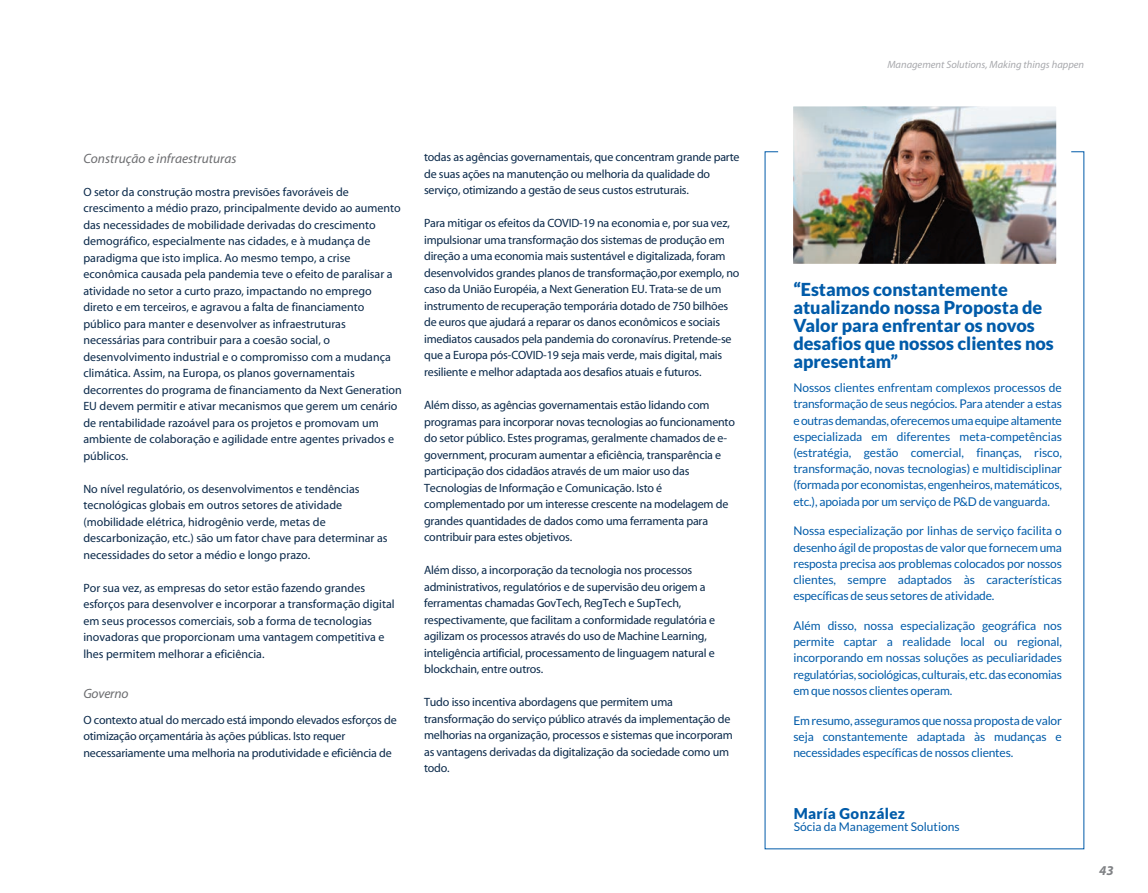
<style>
.page{position:relative;width:1148px;height:893px;background:#fff}
.page>*{position:absolute;margin:0;border:0;box-sizing:border-box;transform-origin:0 0}
.t1{font:900 18px/18px "Lato";color:#015ba9}
.t2{font:900 15px "Lato";letter-spacing:.025em;color:#015ba9}
.t3{font:italic 13.5px "Myriad";color:#6c6d70}
.t4{font:italic 700 13.5px "Myriad";color:#808285}
.t5{font:12px/16.5px "Myriad";letter-spacing:-.015em;color:#0a294a}
.t6{font:12px/16.2px "Lato";letter-spacing:-.015em;color:#015ba9;text-align:justify}
.t7{font:italic 10.5px "Myriad";color:#a8a9ad}
</style>
<div class="page">
<img style="left:794px;top:107px;width:261px;height:156px">
<p class="t3" style="left:83px;top:151px;width:155px">Construção e infraestruturas</p>
<p class="t5" style="left:83px;top:184px;width:320px">O setor da construção mostra previsões favoráveis de crescimento a médio prazo, principalmente devido ao aumento das necessidades de mobilidade derivadas do crescimento demográfico, especialmente nas cidades, e à mudança de paradigma que isto implica. Ao mesmo tempo, a crise econômica causada pela pandemia teve o efeito de paralisar a atividade no setor a curto prazo, impactando no emprego direto e em terceiros, e agravou a falta de financiamento público para manter e desenvolver as infraestruturas necessárias para contribuir para a coesão social, o desenvolvimento industrial e o compromisso com a mudança climática. Assim, na Europa, os planos governamentais decorrentes do programa de financiamento da Next Generation EU devem permitir e ativar mecanismos que gerem um cenário de rentabilidade razoável para os projetos e promovam um ambiente de colaboração e agilidade entre agentes privados e públicos.</p>
<p class="t5" style="left:83px;top:481px;width:306px">No nível regulatório, os desenvolvimentos e tendências tecnológicas globais em outros setores de atividade (mobilidade elétrica, hidrogênio verde, metas de descarbonização, etc.) são um fator chave para determinar as necessidades do setor a médio e longo prazo.</p>
<p class="t5" style="left:83px;top:580px;width:313px">Por sua vez, as empresas do setor estão fazendo grandes esforços para desenvolver e incorporar a transformação digital em seus processos comerciais, sob a forma de tecnologias inovadoras que proporcionam uma vantagem competitiva e lhes permitem melhorar a eficiência.</p>
<p class="t3" style="left:83px;top:687px;width:47px">Governo</p>
<p class="t5" style="left:83px;top:712px;width:315px">O contexto atual do mercado está impondo elevados esforços de otimização orçamentária às ações públicas. Isto requer necessariamente uma melhoria na produtividade e eficiência de</p>
<p class="t5" style="left:424px;top:150px;width:317px">todas as agências governamentais, que concentram grande parte de suas ações na manutenção ou melhoria da qualidade do serviço, otimizando a gestão de seus custos estruturais.</p>
<p class="t5" style="left:424px;top:216px;width:317px">Para mitigar os efeitos da COVID-19 na economia e, por sua vez, impulsionar uma transformação dos sistemas de produção em direção a uma economia mais sustentável e digitalizada, foram desenvolvidos grandes planos de transformação,por exemplo, no caso da União Européia, a Next Generation EU. Trata-se de um instrumento de recuperação temporária dotado de 750 bilhões de euros que ajudará a reparar os danos econômicos e sociais imediatos causados pela pandemia do coronavírus. Pretende-se que a Europa pós-COVID-19 seja mais verde, mais digital, mais resiliente e melhor adaptada aos desafios atuais e futuros.</p>
<p class="t5" style="left:424px;top:397px;width:312px">Além disso, as agências governamentais estão lidando com programas para incorporar novas tecnologias ao funcionamento do setor público. Estes programas, geralmente chamados de e&shy;government, procuram aumentar a eficiência, transparência e participação dos cidadãos através de um maior uso das Tecnologias de Informação e Comunicação. Isto é complementado por um interesse crescente na modelagem de grandes quantidades de dados como uma ferramenta para contribuir para estes objetivos.</p>
<p class="t5" style="left:424px;top:562px;width:292px">Além disso, a incorporação da tecnologia nos processos administrativos, regulatórios e de supervisão deu origem a ferramentas chamadas GovTech, RegTech e SupTech, respectivamente, que facilitam a conformidade regulatória e agilizam os processos através do uso de Machine Learning, inteligência artificial, processamento de linguagem natural e blockchain, entre outros.</p>
<p class="t5" style="left:424px;top:694px;width:310px">Tudo isso incentiva abordagens que permitem uma transformação do serviço público através da implementação de melhorias na organização, processos e sistemas que incorporam as vantagens derivadas da digitalização da sociedade como um todo.</p>
<p class="t7" style="left:887px;top:59px;width:198px">Management Solutions, Making things happen</p>
<h1 class="t1" style="left:793px;top:280px;width:262px">“Estamos constantemente atualizando nossa Proposta de<br>Valor para enfrentar os novos desafios que nossos clientes nos apresentam”</h1>
<p class="t6" style="left:793px;top:380px;width:270px">Nossos clientes enfrentam complexos processos de transformação de seus negócios. Para atender a estas e outras demandas, oferecemos uma equipe altamente especializada em diferentes meta-competências (estratégia, gestão comercial, finanças, risco, transformação, novas tecnologias) e multidisciplinar (formada por economistas, engenheiros, matemáticos, etc.), apoiada por um serviço de P&amp;D de vanguarda.</p>
<p class="t6" style="left:793px;top:523px;width:270px">Nossa especialização por linhas de serviço facilita o desenho ágil de propostas de valor que fornecem uma resposta precisa aos problemas colocados por nossos clientes, sempre adaptados às características específicas de seus setores de atividade.</p>
<p class="t6" style="left:793px;top:618px;width:270px">Além disso, nossa especialização geográfica nos permite captar a realidade local ou regional, incorporando em nossas soluções as peculiaridades regulatórias, sociológicas, culturais, etc. das economias em que nossos clientes operam.</p>
<p class="t6" style="left:793px;top:712px;width:270px">Em resumo, asseguramos que nossa proposta de valor seja constantemente adaptada às mudanças e necessidades específicas de nossos clientes.</p>
<p class="t2" style="left:794px;top:804px;width:113px">María González</p>
<p class="t6" style="left:794px;top:818px;width:167px">Sócia da Management Solutions</p>
<p class="t4" style="left:1099px;top:863px;width:16px">43</p>
</div>
